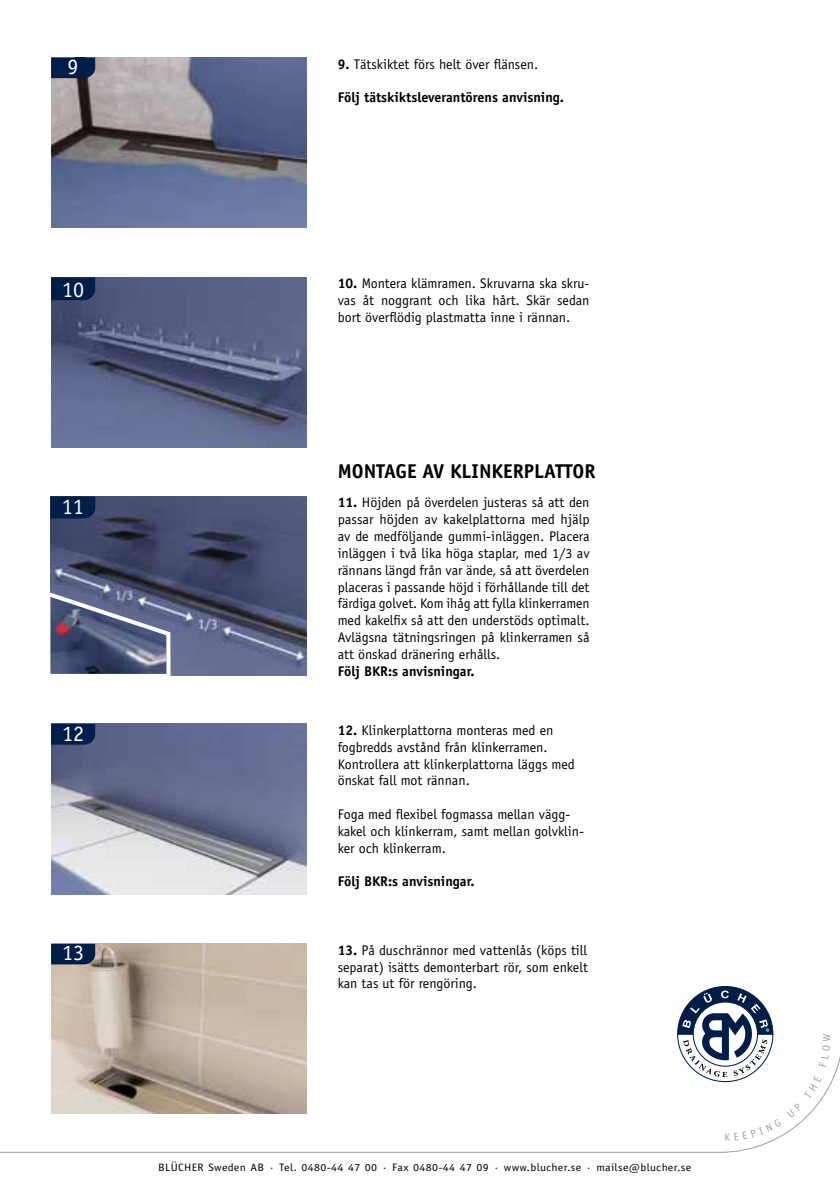
<style>
.page{position:relative;width:840px;height:1191px;background:#fff}
.page>*{position:absolute;margin:0;border:0;box-sizing:border-box;transform-origin:0 0}
.t1{font:22px "Officina Sans";color:#fff}
.t2{font:700 20px "Officina Sans";color:#000}
.t3{font:14px/16.8px "Officina Sans";color:#000;text-align:justify}
.t4{font:700 14px "Officina Sans";color:#000}
.t5{font:10.8px "Officina Sans";letter-spacing:.03em;color:#000;scale:1.11 1}
.s1{font-weight:700}
</style>
<div class="page">
<img style="left:51px;top:57px;width:255px;height:171px">
<svg style="left:51px;top:57px;width:44px;height:21px"></svg>
<img style="left:50px;top:496px;width:256px;height:179px">
<svg style="left:50px;top:496px;width:45px;height:22px"></svg>
<svg style="left:50px;top:588px;width:122px;height:88px;background:#626987"></svg>
<img style="left:51px;top:724px;width:255px;height:170px">
<svg style="left:51px;top:724px;width:44px;height:20px"></svg>
<img style="left:95px;top:943px;width:211px;height:19px">
<svg style="left:51px;top:943px;width:44px;height:19px"></svg>
<svg style="left:0;top:962px;width:839px;height:190px"></svg>
<svg style="left:676px;top:985px;width:97px;height:97px"></svg>
<svg style="left:724px;top:1119px;width:56px;height:21px"></svg>
<svg style="left:786px;top:1103px;width:13px;height:14px"></svg>
<svg style="left:803px;top:1075px;width:18px;height:22px"></svg>
<svg style="left:818px;top:1055px;width:10px;height:12px"></svg>
<svg style="left:822px;top:1034px;width:8px;height:15px"></svg>
<img style="left:51px;top:277px;width:255px;height:170px">
<svg style="left:51px;top:277px;width:44px;height:23px"></svg>
<h1 class="t1" style="left:68px;top:54px;width:12px">9</h1>
<p class="t3" style="left:337px;top:55px;width:202px"><span class="s1">9.</span> Tätskiktet förs helt över flänsen.</p>
<p class="t4" style="left:337px;top:89px;width:228px">Följ tätskiktsleverantörens anvisning.</p>
<h1 class="t1" style="left:62px;top:276px;width:24px">10</h1>
<p class="t3" style="left:337px;top:275px;width:253px"><span class="s1">10.</span> Montera klämramen. Skruvarna ska skru&shy;vas åt noggrant och lika hårt. Skär sedan bort överflödig plastmatta inne i rännan.</p>
<h2 class="t2" style="left:337px;top:459px;width:58px">MONTAGE</h2>
<h2 class="t2" style="left:422px;top:459px;width:172px">AV KLIN KERPLATTOR</h2>
<h1 class="t1" style="left:62px;top:493px;width:24px">11</h1>
<p class="t3" style="left:337px;top:494px;width:253px"><span class="s1">11.</span> Höjden på överdelen justeras så att den passar höjden av kakelplattorna med hjälp av de medföljande gummi-inläggen. Placera inläggen i två lika höga staplar, med 1/3 av rännans längd från var ände, så att överdelen placeras i passande höjd i förhållande till det färdiga golvet. Kom ihåg att fylla klinkerramen med kakelfix så att den understöds optimalt.<br>Avlägsna tätningsringen på klinkerramen så att önskad dränering erhålls.</p>
<p class="t4" style="left:337px;top:662px;width:138px">Följ BKR:s anvisningar.</p>
<h1 class="t1" style="left:62px;top:720px;width:24px">12</h1>
<p class="t3" style="left:337px;top:722px;width:239px;text-align:left"><span class="s1">12.</span> Klinkerplattorna monteras med en fogbredds avstånd från klinkerramen.<br>Kontrollera att klinkerplattorna läggs med önskat fall mot rännan.</p>
<p class="t3" style="left:337px;top:806px;width:248px;text-align:left">Foga med flexibel fogmassa mellan vägg&shy;kakel och klinkerram, samt mellan golvklin&shy;ker och klinkerram.</p>
<p class="t4" style="left:337px;top:872px;width:138px">Följ BKR:s anvisningar.</p>
<h1 class="t1" style="left:62px;top:940px;width:24px">13</h1>
<p class="t3" style="left:337px;top:941px;width:251px"><span class="s1">13.</span> På duschrännor med vattenlås (köps till separat) isätts demonterbart rör, som enkelt kan tas ut för rengöring.</p>
<p class="t5" style="left:158px;top:1160px;width:481px">BLÜCHER Sweden AB · Tel. 0480-44 47 00 · Fax 0480-44 47 09 · www.blucher.se · mailse@blucher.se</p>
</div>
